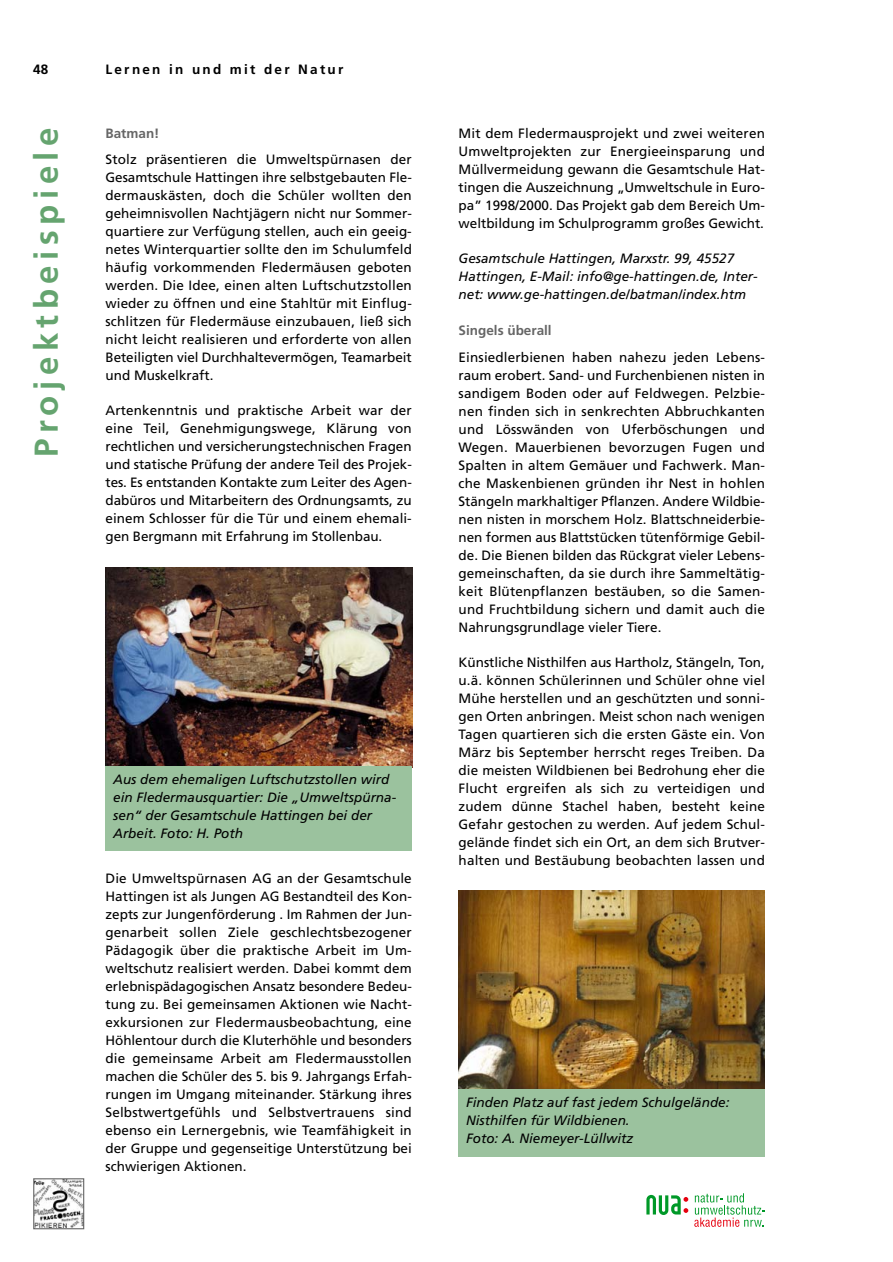
<style>
.page{position:relative;width:893px;height:1262px;background:#fff}
.page>*{position:absolute;margin:0;border:0;box-sizing:border-box;transform-origin:0 0}
.t1{font:700 33px "Frutiger";letter-spacing:.165em;color:#65a46f}
.t2{font:13.5px/18px "Frutiger";color:#000;text-align:justify}
.t3{font:italic 13.5px/18px "Frutiger";color:#000}
.t4{font:700 13.5px "Frutiger";letter-spacing:.165em;color:#000}
.t5{font:700 13.5px "Frutiger";color:#666}
</style>
<div class="page">
<img style="left:35px;top:1180px;width:47px;height:47px">
<div style="left:33px;top:1178px;width:51px;height:51px;border:1px solid #666"></div>
<svg style="left:694px;top:1193px;width:71px;height:33px"></svg>
<svg style="left:646px;top:1194px;width:42px;height:21px"></svg>
<img style="left:105px;top:567px;width:307px;height:200px">
<div style="left:106px;top:766px;width:306px;height:84px;background:#9bc29e"></div>
<img style="left:458px;top:890px;width:307px;height:199px">
<div style="left:458px;top:1089px;width:307px;height:67px;background:#9bc29e"></div>
<p class="t4" style="left:33px;top:64px;width:17px">48</p>
<p class="t4" style="left:105px;top:64px;width:239px">Lernen in und mit der Natur</p>
<h1 class="t1" style="left:33px;top:457px;width:331px;rotate:-90deg">Projektbeispiele</h1>
<p class="t5" style="left:105px;top:128px;width:55px">Batman!</p>
<p class="t2" style="left:105px;top:152px;width:308px">Stolz präsentieren die Umweltspürnasen der Gesamtschule Hattingen ihre selbstgebauten Fle&shy;dermauskästen, doch die Schüler wollten den geheimnisvollen Nachtjägern nicht nur Sommer&shy;quartiere zur Verfügung stellen, auch ein geeig&shy;netes Winterquartier sollte den im Schulumfeld häufig vorkommenden Fledermäusen geboten werden. Die Idee, einen alten Luftschutzstollen wieder zu öffnen und eine Stahltür mit Einflug&shy;schlitzen für Fledermäuse einzubauen, ließ sich nicht leicht realisieren und erforderte von allen Beteiligten viel Durchhaltevermögen, Teamarbeit und Muskelkraft.</p>
<p class="t2" style="left:105px;top:403px;width:308px">Artenkenntnis und praktische Arbeit war der eine Teil, Genehmigungswege, Klärung von rechtlichen und versicherungstechnischen Fragen und statische Prüfung der andere Teil des Projek&shy;tes. Es entstanden Kontakte zum Leiter des Agen&shy;dabüros und Mitarbeitern des Ordnungsamts, zu einem Schlosser für die Tür und einem ehemali&shy;gen Bergmann mit Erfahrung im Stollenbau.</p>
<p class="t3" style="left:113px;top:771px;width:284px">Aus dem ehemaligen Luftschutzstollen wird ein Fledermausquartier: Die „Umweltspürna&shy;sen“ der Gesamtschule Hattingen bei der Arbeit. Foto: H. Poth</p>
<p class="t2" style="left:105px;top:870px;width:308px">Die Umweltspürnasen AG an der Gesamtschule Hattingen ist als Jungen AG Bestandteil des Kon&shy;zepts zur Jungenförderung . Im Rahmen der Jun&shy;genarbeit sollen Ziele geschlechtsbezogener Pädagogik über die praktische Arbeit im Um&shy;weltschutz realisiert werden. Dabei kommt dem erlebnispädagogischen Ansatz besondere Bedeu&shy;tung zu. Bei gemeinsamen Aktionen wie Nacht&shy;exkursionen zur Fledermausbeobachtung, eine Höhlentour durch die Kluterhöhle und besonders die gemeinsame Arbeit am Fledermausstollen machen die Schüler des 5. bis 9. Jahrgangs Erfah&shy;rungen im Umgang miteinander. Stärkung ihres Selbstwertgefühls und Selbstvertrauens sind ebenso ein Lernergebnis, wie Teamfähigkeit in der Gruppe und gegenseitige Unterstützung bei schwierigen Aktionen.</p>
<p class="t2" style="left:458px;top:125px;width:308px">Mit dem Fledermausprojekt und zwei weiteren Umweltprojekten zur Energieeinsparung und Müllvermeidung gewann die Gesamtschule Hat&shy;tingen die Auszeichnung „Umweltschule in Euro&shy;pa” 1998/2000. Das Projekt gab dem Bereich Um&shy;weltbildung im Schulprogramm großes Gewicht.</p>
<p class="t3" style="left:458px;top:250px;width:300px">Gesamtschule Hattingen, Marxstr. 99, 45527<br>Hattingen, E-Mail: info@ge-hattingen.de, Inter&shy;net: www.ge-hattingen.de/batman/index.htm</p>
<p class="t5" style="left:458px;top:325px;width:95px">Singels überall</p>
<p class="t2" style="left:458px;top:349px;width:308px">Einsiedlerbienen haben nahezu jeden Lebens&shy;raum erobert. Sand- und Furchenbienen nisten in sandigem Boden oder auf Feldwegen. Pelzbie&shy;nen finden sich in senkrechten Abbruchkanten und Lösswänden von Uferböschungen und Wegen. Mauerbienen bevorzugen Fugen und Spalten in altem Gemäuer und Fachwerk. Man&shy;che Maskenbienen gründen ihr Nest in hohlen Stängeln markhaltiger Pflanzen. Andere Wildbie&shy;nen nisten in morschem Holz. Blattschneiderbie&shy;nen formen aus Blattstücken tütenförmige Gebil&shy;de. Die Bienen bilden das Rückgrat vieler Lebens&shy;gemeinschaften, da sie durch ihre Sammeltätig&shy;keit Blütenpflanzen bestäuben, so die Samen&shy;und Fruchtbildung sichern und damit auch die Nahrungsgrundlage vieler Tiere.</p>
<p class="t2" style="left:458px;top:654px;width:308px">Künstliche Nisthilfen aus Hartholz, Stängeln, Ton, u.ä. können Schülerinnen und Schüler ohne viel Mühe herstellen und an geschützten und sonni&shy;gen Orten anbringen. Meist schon nach wenigen Tagen quartieren sich die ersten Gäste ein. Von März bis September herrscht reges Treiben. Da die meisten Wildbienen bei Bedrohung eher die Flucht ergreifen als sich zu verteidigen und zudem dünne Stachel haben, besteht keine Gefahr gestochen zu werden. Auf jedem Schul&shy;gelände findet sich ein Ort, an dem sich Brutver&shy;halten und Bestäubung beobachten lassen und</p>
<p class="t3" style="left:466px;top:1094px;width:265px">Finden Platz auf fast jedem Schulgelände:<br>Nisthilfen für Wildbienen.<br>Foto: A. Niemeyer-Lüllwitz</p>
</div>
